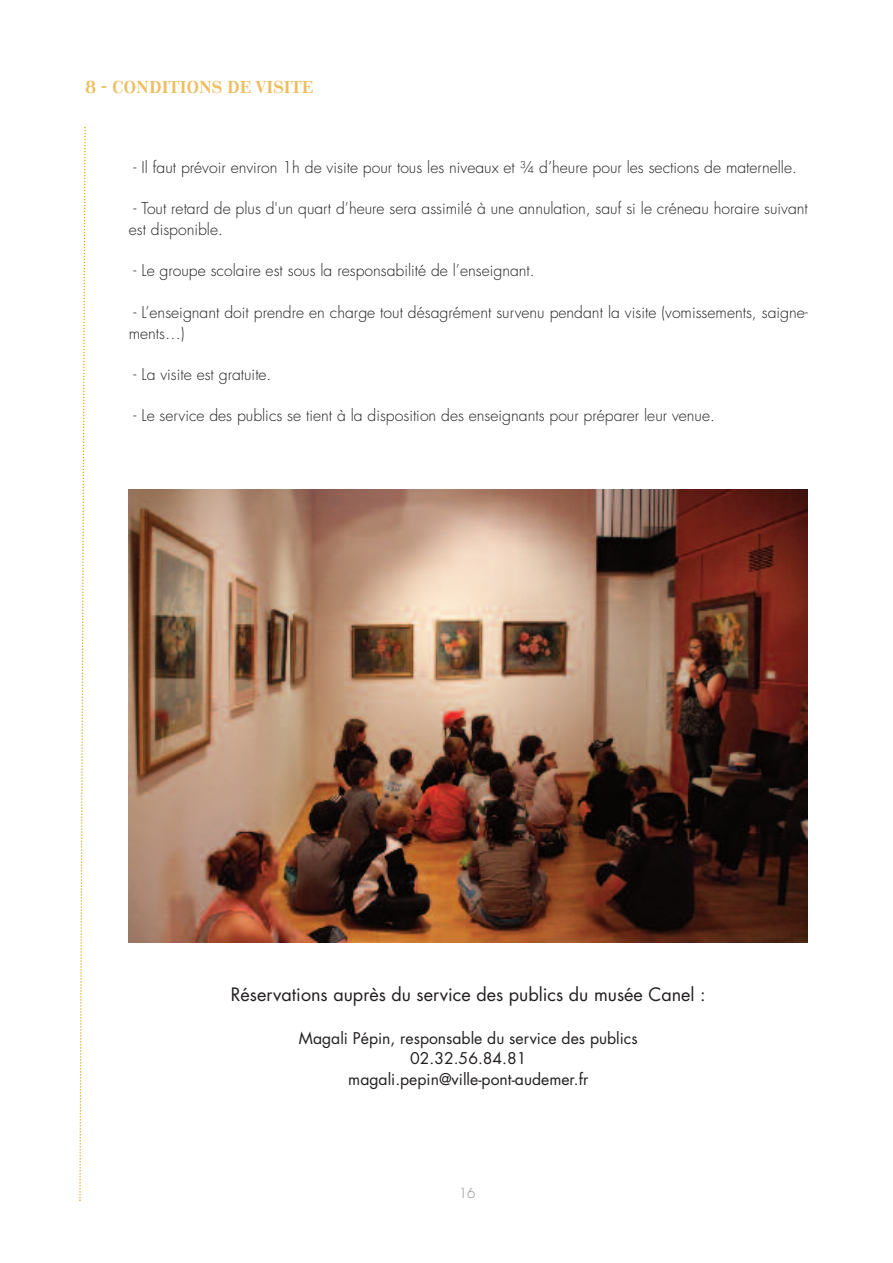
<style>
.page{position:relative;width:893px;height:1263px;background:#fff}
.page>*{position:absolute;margin:0;border:0;box-sizing:border-box;transform-origin:0 0}
.t1{font:18px "Futura";color:#231f20}
.t2{font:700 16.5px "Minotaur";color:#eebe60}
.t3{font:300 15.75px/20.7px "Futura";color:#231f20}
.t4{font:15.75px/20.7px "Futura";color:#231f20;text-align:center}
.t5{font:300 13.5px "Futura";color:#8a8b87}
</style>
<div class="page">
<img style="left:129px;top:489px;width:679px;height:453px">
<svg style="left:79px;top:126px;width:7px;height:1075px"></svg>
<p class="t2" style="left:85px;top:80px;width:230px">8 - CONDITIONS DE VISITE</p>
<p class="t3" style="left:134px;top:158px;width:665px">- Il faut prévoir environ 1h de visite pour tous les niveaux et ¾ d’heure pour les sections de maternelle.</p>
<p class="t3" style="left:129px;top:200px;width:681px;text-indent:5px">- Tout retard de plus d'un quart d’heure sera assimilé à une annulation, sauf si le créneau horaire suivant est disponible.</p>
<p class="t3" style="left:134px;top:262px;width:403px">- Le groupe scolaire est sous la responsabilité de l’enseignant.</p>
<p class="t3" style="left:129px;top:303px;width:681px;text-indent:5px">- L’enseignant doit prendre en charge tout désagrément survenu pendant la visite (vomissements, saigne&shy;ments…)</p>
<p class="t3" style="left:134px;top:365px;width:139px">- La visite est gratuite.</p>
<p class="t3" style="left:134px;top:406px;width:583px">- Le service des publics se tient à la disposition des enseignants pour préparer leur venue.</p>
<p class="t1" style="left:231px;top:986px;width:476px">Réservations auprès du service des publics du musée Canel :</p>
<p class="t4" style="left:299px;top:1029px;width:340px">Magali Pépin, responsable du service des publics<br>02.32.56.84.81 magali.pepin@ville-pont-audemer.fr</p>
<p class="t5" style="left:459px;top:1187px;width:18px">16</p>
</div>
